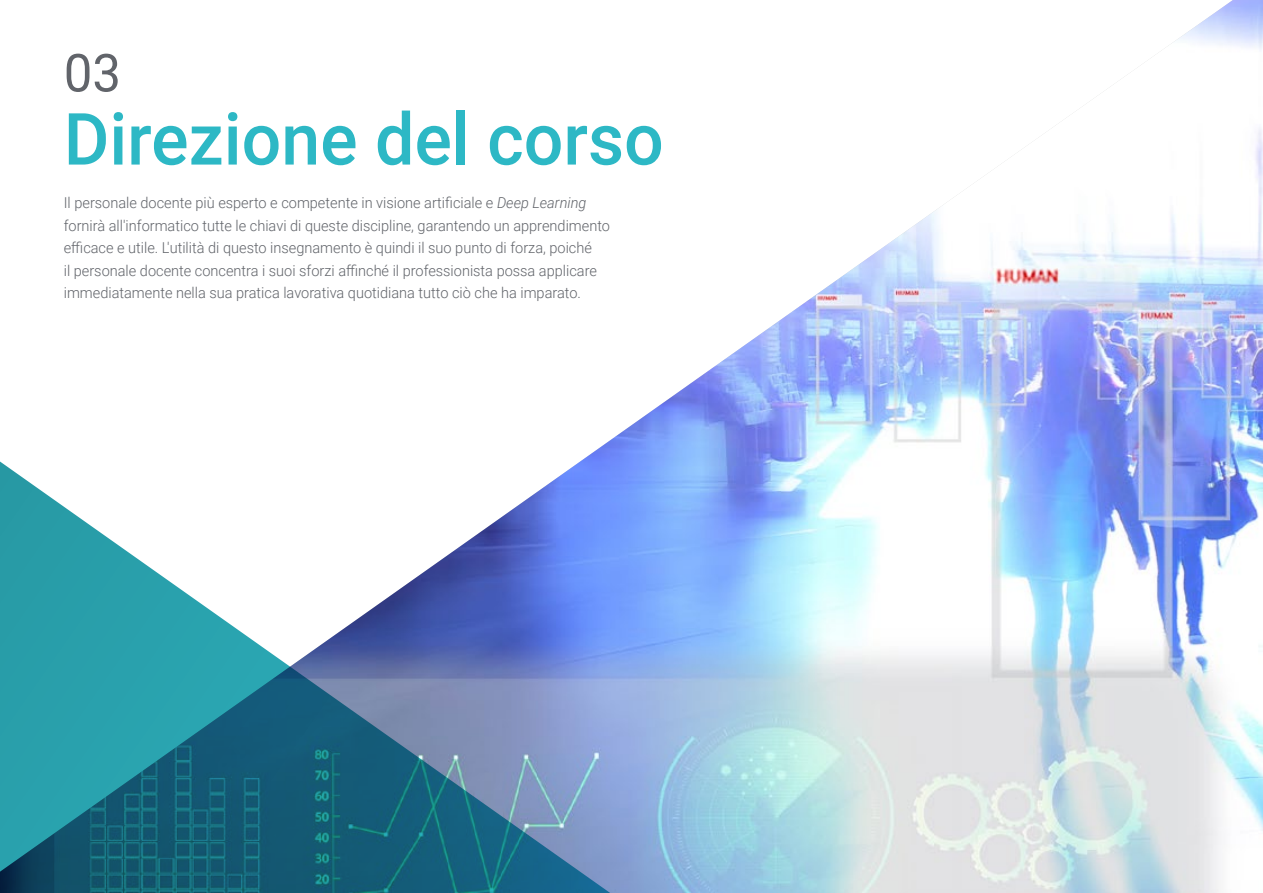
<style>
.page{position:relative;width:1263px;height:893px;background:#fff}
.page>*{position:absolute;margin:0;border:0;box-sizing:border-box;transform-origin:0 0}
.t1{font:500 72px "Roboto";color:#2db8c5}
.t2{font:52.5px "Roboto";color:#61646a}
.t3{font:300 15px/22.5px "Roboto";color:#61646a}
.s1{font-style:italic}
</style>
<div class="page">
<img style="left:602px;top:0;width:661px;height:893px">
<svg style="left:0;top:446px;width:640px;height:447px"></svg>
<h2 class="t2" style="left:64px;top:36px;width:59px">03</h2>
<h1 class="t1" style="left:64px;top:89px;width:601px">Direzione del corso</h1>
<p class="t3" style="left:64px;top:191px;width:548px">Il personale docente più esperto e competente in visione artificiale e <span class="s1">Deep Learning </span>fornirà all'informatico tutte le chiavi di queste discipline, garantendo un apprendimento efficace e utile. L'utilità di questo insegnamento è quindi il suo punto di forza, poiché<br>il personale docente concentra i suoi sforzi affinché il professionista possa applicare immediatamente nella sua pratica lavorativa quotidiana tutto ciò che ha imparato.</p>
</div>
